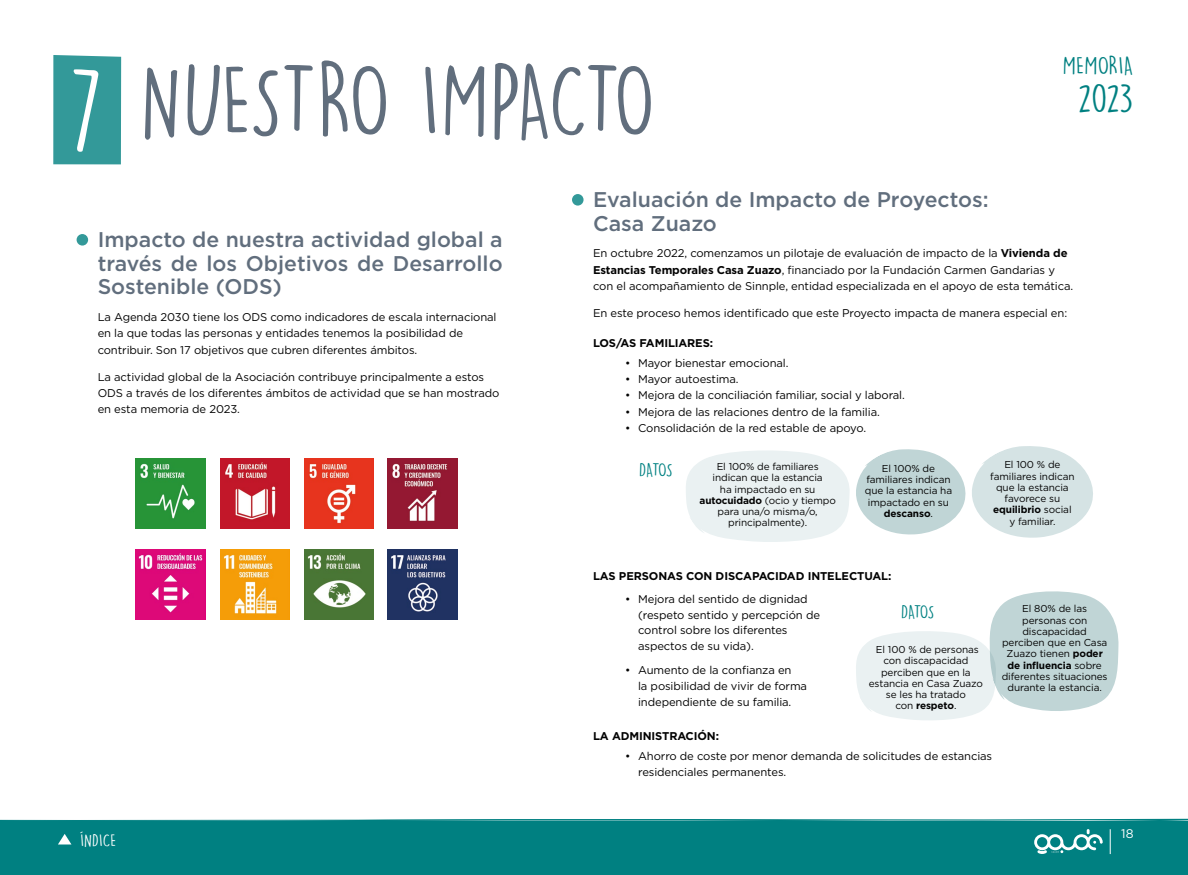
<style>
.page{position:relative;width:1188px;height:875px;background:#fff}
.page>*{position:absolute;margin:0;border:0;box-sizing:border-box;transform-origin:0 0}
.t1{font:93.75px "DK Lemon Yellow Sun";letter-spacing:-.03em;color:#616e7d}
.t2{font:35.75px "DK Lemon Yellow Sun";color:#008081;scale:1.1 1}
.t3{font:23.12px "DK Lemon Yellow Sun";letter-spacing:.01em;color:#008081;scale:1.1 1}
.t4{font:500 21.25px/23.8px "Gotham";color:#616e7d;text-align:justify}
.t5{font:17.5px "DK Lemon Yellow Sun";letter-spacing:-.07em;color:#008182;scale:1.1 1}
.t6{font:16.25px "DK Lemon Yellow Sun";letter-spacing:.01em;color:#fff;scale:1.1 1}
.t7{font:12.5px "Gotham";color:#fff}
.t8{font:11.25px/16.2px "Gotham";letter-spacing:-.01em;color:#030303}
.t9{font:700 11.25px "Gotham";letter-spacing:-.01em;color:#030303}
.t10{font:10px/11.2px "Gotham";letter-spacing:-.01em;color:#030303;text-align:center}
.s1{font-size:101.25px;color:#fff}
.s2{font-weight:700}
</style>
<div class="page">
<div style="left:0;top:821px;width:1188px;height:54px;background:#008081"></div>
<svg style="left:1110px;top:829px;width:1px;height:25px"></svg>
<svg style="left:1034px;top:829px;width:68px;height:25px"></svg>
<svg style="left:58px;top:834px;width:13px;height:11px"></svg>
<svg style="left:0;top:818px;width:1188px;height:3px"></svg>
<svg style="left:856px;top:591px;width:263px;height:129px"></svg>
<div style="left:77px;top:234px;width:11px;height:12px;background:#399;border-radius:50%"></div>
<div style="left:572px;top:194px;width:11px;height:12px;background:#399;border-radius:50%"></div>
<div style="left:53px;top:55px;width:68px;height:109px;background:#399"></div>
<img style="left:136px;top:459px;width:69px;height:69px">
<img style="left:220px;top:459px;width:70px;height:69px">
<img style="left:136px;top:550px;width:69px;height:69px">
<img style="left:220px;top:550px;width:70px;height:69px">
<img style="left:304px;top:459px;width:69px;height:69px">
<img style="left:304px;top:550px;width:69px;height:69px">
<img style="left:388px;top:459px;width:69px;height:69px">
<img style="left:388px;top:550px;width:69px;height:69px">
<svg style="left:686px;top:446px;width:407px;height:96px"></svg>
<h1 class="t1" style="left:69px;top:44px;width:588px"><span class="s1">7</span> NUESTRO IMPACTO</h1>
<h3 class="t3" style="left:1062px;top:52px;width:66px">MEMORIA</h3>
<h2 class="t2" style="left:1077px;top:77px;width:52px">2023</h2>
<h3 class="t4" style="left:98px;top:227px;width:406px">Impacto de nuestra actividad global a través de los Objetivos de Desarrollo Sostenible (ODS)</h3>
<p class="t8" style="left:98px;top:309px;width:400px">La Agenda 2030 tiene los ODS como indicadores de escala internacional en la que todas las personas y entidades tenemos la posibilidad de contribuir. Son 17 objetivos que cubren diferentes ámbitos.</p>
<p class="t8" style="left:98px;top:368px;width:403px">La actividad global de la Asociación contribuye principalmente a estos<br>ODS a través de los diferentes ámbitos de actividad que se han mostrado en esta memoria de 2023.</p>
<h3 class="t6" style="left:80px;top:831px;width:34px">ÍNDICE</h3>
<h3 class="t4" style="left:593px;top:187px;width:397px">Evaluación de Impacto de Proyectos:<br>Casa Zuazo</h3>
<p class="t8" style="left:593px;top:245px;width:481px">En octubre 2022, comenzamos un pilotaje de evaluación de impacto de la <span class="s2">Vivienda de<br>Estancias Temporales Casa Zuazo</span>, financiado por la Fundación Carmen Gandarias y con el acompañamiento de Sinnple, entidad especializada en el apoyo de esta temática.</p>
<p class="t8" style="left:593px;top:304px;width:475px">En este proceso hemos identificado que este Proyecto impacta de manera especial en:</p>
<p class="t9" style="left:593px;top:336px;width:122px">LOS/AS FAMILIARES:</p>
<p class="t8" style="left:625px;top:355px;width:165px">• Mayor bienestar emocional.</p>
<p class="t8" style="left:625px;top:371px;width:115px">• Mayor autoestima.</p>
<p class="t8" style="left:625px;top:387px;width:281px">• Mejora de la conciliación familiar, social y laboral.</p>
<p class="t8" style="left:625px;top:403px;width:256px">• Mejora de las relaciones dentro de la familia.</p>
<p class="t8" style="left:625px;top:420px;width:243px">• Consolidación de la red estable de apoyo.</p>
<h3 class="t5" style="left:639px;top:459px;width:32px">DATOS</h3>
<p class="t10" style="left:699px;top:461px;width:138px">El 100% de familiares indican que la estancia<br>ha impactado en su <span class="s2">autocuidado</span> (ocio y tiempo para una/o misma/o, principalmente).</p>
<p class="t10" style="left:864px;top:462px;width:89px">El 100% de familiares indican que la estancia ha impactado en su <span class="s2">descanso</span>.</p>
<p class="t10" style="left:990px;top:459px;width:86px">El 100 % de familiares indican que la estancia favorece su <span class="s2">equilibrio</span> social y familiar.</p>
<p class="t9" style="left:593px;top:568px;width:300px">LAS PERSONAS CON DISCAPACIDAD INTELECTUAL:</p>
<p class="t8" style="left:638px;top:591px;width:183px;text-indent:-13px">• Mejora del sentido de dignidad (respeto sentido y percepción de</p>
<p class="t8" style="left:638px;top:622px;width:151px">control sobre los diferentes aspectos de su vida).</p>
<p class="t8" style="left:638px;top:661px;width:170px;text-indent:-13px">• Aumento de la confianza en<br>la posibilidad de vivir de forma independiente de su familia.</p>
<p class="t9" style="left:593px;top:729px;width:127px">LA ADMINISTRACIÓN:</p>
<p class="t8" style="left:638px;top:748px;width:355px;text-indent:-13px">• Ahorro de coste por menor demanda de solicitudes de estancias residenciales permanentes.</p>
<h3 class="t5" style="left:901px;top:601px;width:32px">DATOS</h3>
<p class="t10" style="left:868px;top:644px;width:116px">El 100 % de personas con discapacidad perciben que en la estancia en Casa Zuazo se les ha tratado<br>con <span class="s2">respeto</span>.</p>
<p class="t10" style="left:1001px;top:603px;width:107px">El 80% de las personas con discapacidad perciben que en Casa<br>Zuazo tienen <span class="s2">poder de influencia</span> sobre diferentes situaciones durante la estancia.</p>
<p class="t7" style="left:1121px;top:826px;width:14px">18</p>
</div>
